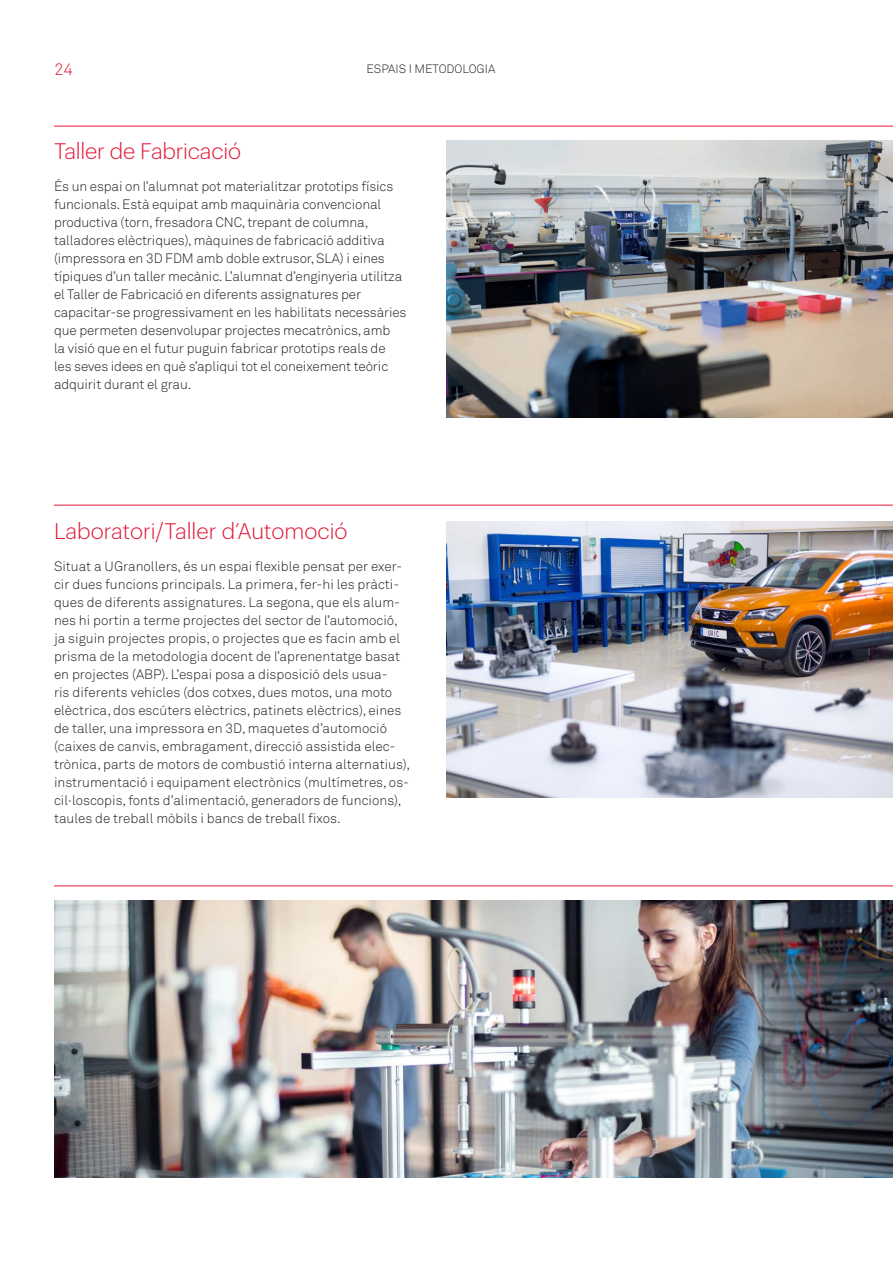
<style>
.page{position:relative;width:893px;height:1263px;background:#fff}
.page>*{position:absolute;margin:0;border:0;box-sizing:border-box;transform-origin:0 0}
.t1{font:300 22.05px "Graphik";letter-spacing:-.005em;color:#e21736}
.t2{font:16.5px "Akkurat Light Pro";color:#e21736}
.t3{font:13.5px/18px "Akkurat Light Pro";letter-spacing:-.005em;color:#231f20}
.t4{font:12px "Akkurat Light Pro";color:#231f20}
</style>
<div class="page">
<hr style="left:54px;top:126px;width:839px;height:1px;background:#e21736">
<hr style="left:54px;top:505px;width:839px;height:1px;background:#e21736">
<hr style="left:54px;top:885px;width:839px;height:1px;background:#e21736">
<img style="left:446px;top:141px;width:447px;height:277px">
<img style="left:446px;top:521px;width:447px;height:277px">
<img style="left:54px;top:900px;width:839px;height:278px">
<p class="t2" style="left:54px;top:59px;width:20px">24</p>
<p class="t4" style="left:367px;top:61px;width:130px">ESPAIS I METODOLOGIA</p>
<p class="t1" style="left:54px;top:135px;width:189px">Taller de Fabricació</p>
<p class="t3" style="left:54px;top:177px;width:354px">És un espai on l’alumnat pot materialitzar prototips físics funcionals. Està equipat amb maquinària convencional productiva (torn, fresadora CNC, trepant de columna, talladores elèctriques), màquines de fabricació additiva (impressora en 3D FDM amb doble extrusor, SLA) i eines típiques d’un taller mecànic. L’alumnat d’enginyeria utilitza el Taller de Fabricació en diferents assignatures per capacitar-se progressivament en les habilitats necessàries que permeten desenvolupar projectes mecatrònics, amb<br>la visió que en el futur puguin fabricar prototips reals de les seves idees en què s’apliqui tot el coneixement teòric adquirit durant el grau.</p>
<p class="t1" style="left:54px;top:515px;width:295px">Laboratori/Taller d’Automoció</p>
<p class="t3" style="left:54px;top:557px;width:358px">Situat a UGranollers, és un espai flexible pensat per exer&shy;cir dues funcions principals. La primera, fer-hi les pràcti&shy;ques de diferents assignatures. La segona, que els alum&shy;nes hi portin a terme projectes del sector de l’automoció, ja siguin projectes propis, o projectes que es facin amb el prisma de la metodologia docent de l’aprenentatge basat en projectes (ABP). L’espai posa a disposició dels usua-<br>ris diferents vehicles (dos cotxes, dues motos, una moto elèctrica, dos escúters elèctrics, patinets elèctrics), eines de taller, una impressora en 3D, maquetes d’automoció (caixes de canvis, embragament, direcció assistida elec&shy;trònica, parts de motors de combustió interna alternatius), instrumentació i equipament electrònics (multímetres, os&shy;cil·loscopis, fonts d’alimentació, generadors de funcions), taules de treball mòbils i bancs de treball fixos.</p>
</div>
